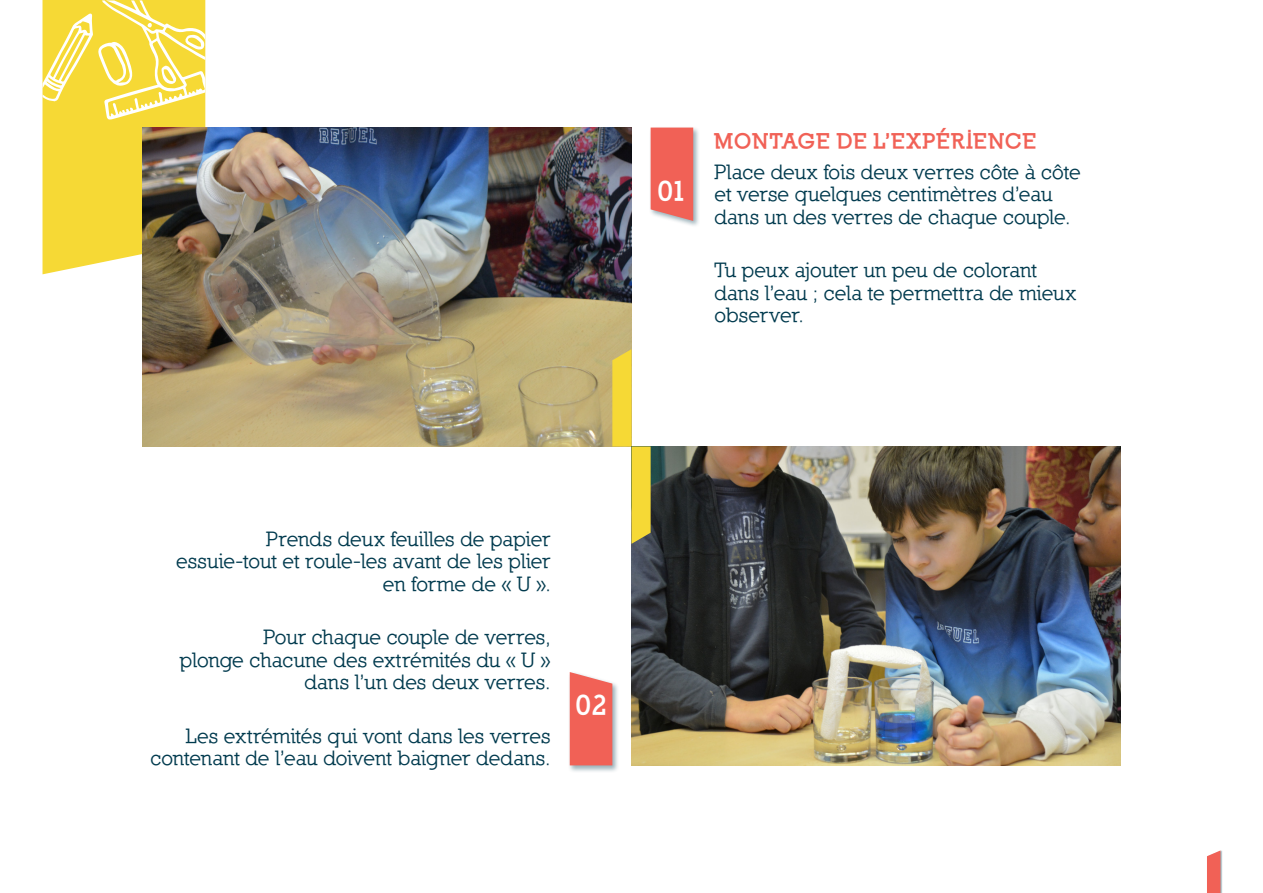
<style>
.page{position:relative;width:1263px;height:893px;background:#fff}
.page>*{position:absolute;margin:0;border:0;box-sizing:border-box;transform-origin:0 0}
.t1{font:900 27px "Nilland";color:#fff}
.t2{font:700 21px/22.5px "Nilland";color:#003a4e;text-align:right}
.t3{font:900 21px "Nilland";letter-spacing:.03em;color:#f16156}
</style>
<div class="page">
<svg style="left:43px;top:0;width:162px;height:274px;background:#f6dd4f"></svg>
<div style="left:1207px;top:850px;width:15px;height:43px;background:#c38a89"></div>
<svg style="left:1207px;top:850px;width:13px;height:43px"></svg>
<img style="left:142px;top:128px;width:489px;height:318px">
<div style="left:649px;top:126px;width:52px;height:102px;background:#003a4e;opacity:.4"></div>
<div style="left:651px;top:128px;width:42px;height:93px;background:#f16156"></div>
<img style="left:631px;top:446px;width:489px;height:319px">
<div style="left:568px;top:671px;width:52px;height:102px;background:#003a4e;opacity:.4"></div>
<div style="left:570px;top:672px;width:42px;height:93px;background:#f16156"></div>
<svg style="left:612px;top:349px;width:39px;height:195px"></svg>
<p class="t1" style="left:658px;top:174px;width:31px">01</p>
<p class="t3" style="left:714px;top:128px;width:324px">MONTAGE DE L’EXPÉRIENCE</p>
<p class="t2" style="left:714px;top:160px;width:368px;text-align:left">Place deux fois deux verres côte à côte et verse quelques centimètres d’eau dans un des verres de chaque couple.</p>
<p class="t2" style="left:714px;top:259px;width:363px;text-align:left">Tu peux ajouter un peu de colorant dans l’eau ; cela te permettra de mieux observer.</p>
<p class="t2" style="left:176px;top:527px;width:376px">Prends deux feuilles de papier essuie-tout et roule-les avant de les plier en forme de « U ».</p>
<p class="t2" style="left:180px;top:626px;width:372px">Pour chaque couple de verres,<br>plonge chacune des extrémités du « U » dans l’un des deux verres.</p>
<p class="t2" style="left:150px;top:724px;width:402px">Les extrémités qui vont dans les verres contenant de l’eau doivent baigner dedans.</p>
<p class="t1" style="left:576px;top:688px;width:34px">02</p>
</div>
